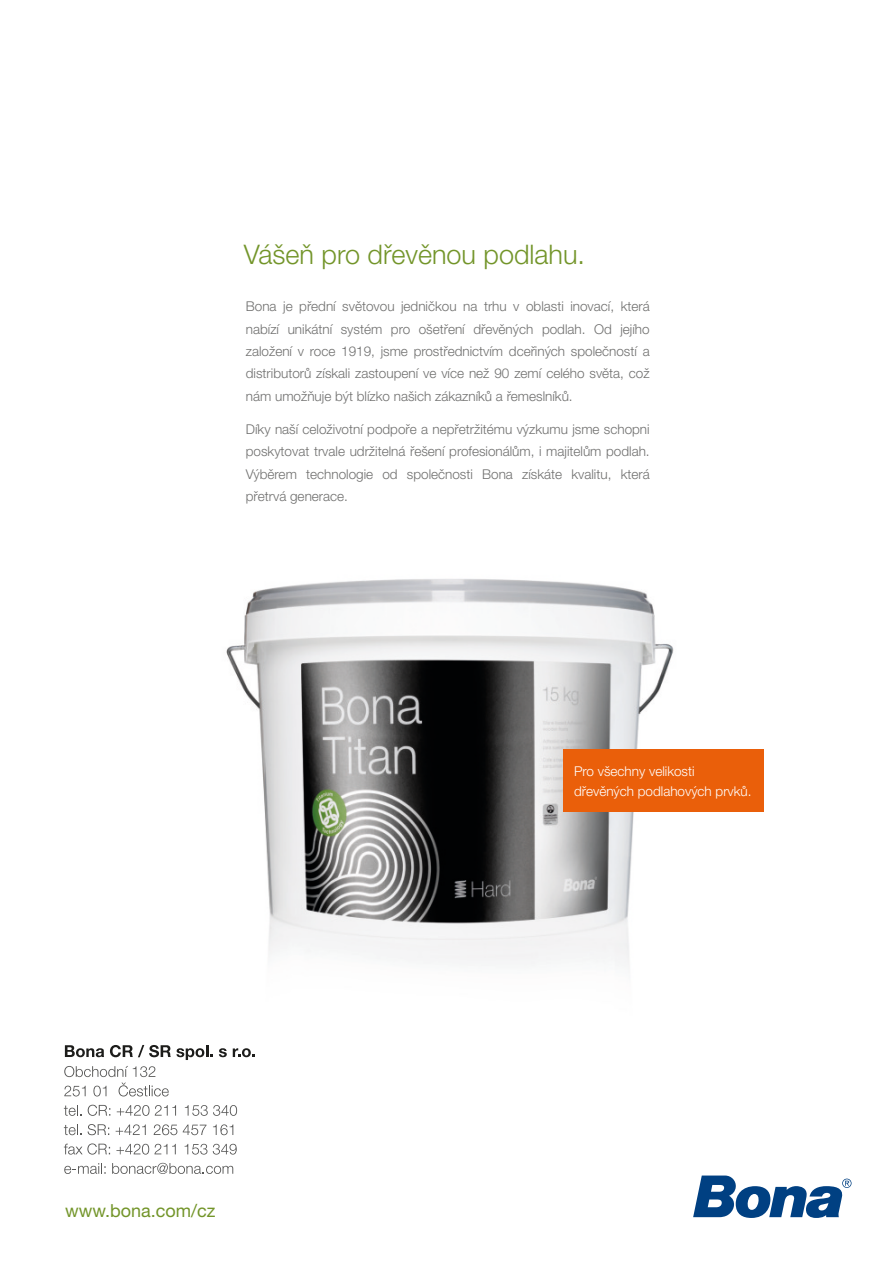
<style>
.page{position:relative;width:893px;height:1263px;background:#fff}
.page>*{position:absolute;margin:0;border:0;box-sizing:border-box;transform-origin:0 0}
.t1{font:300 27px "Helvetica Neue CE";color:#73952a}
.t2{font:18px "Helvetica Neue CE";color:#73952a}
.t3{font:300 13.5px/22.4px "Helvetica Neue CE";color:#6f6f6e;text-align:justify}
.t4{font:300 13.5px/20px "Helvetica Neue CE";color:#fff}
</style>
<div class="page">
<img style="left:218px;top:579px;width:488px;height:479px">
<div style="left:563px;top:749px;width:201px;height:62px;background:#ea5f0a"></div>
<svg style="left:693px;top:1175px;width:158px;height:43px"></svg>
<svg style="left:65px;top:1045px;width:39px;height:12px"></svg>
<svg style="left:110px;top:1045px;width:103px;height:15px"></svg>
<svg style="left:219px;top:1048px;width:8px;height:9px"></svg>
<svg style="left:233px;top:1048px;width:22px;height:9px"></svg>
<svg style="left:64px;top:1066px;width:105px;height:30px"></svg>
<svg style="left:64px;top:1105px;width:17px;height:11px"></svg>
<svg style="left:88px;top:1105px;width:22px;height:11px"></svg>
<svg style="left:117px;top:1105px;width:59px;height:11px"></svg>
<svg style="left:185px;top:1105px;width:52px;height:11px"></svg>
<svg style="left:64px;top:1124px;width:17px;height:11px"></svg>
<svg style="left:88px;top:1124px;width:21px;height:11px"></svg>
<svg style="left:116px;top:1124px;width:30px;height:11px"></svg>
<svg style="left:154px;top:1124px;width:23px;height:11px"></svg>
<svg style="left:183px;top:1124px;width:23px;height:11px"></svg>
<svg style="left:213px;top:1124px;width:20px;height:11px"></svg>
<svg style="left:64px;top:1143px;width:46px;height:11px"></svg>
<svg style="left:116px;top:1144px;width:60px;height:10px"></svg>
<svg style="left:185px;top:1144px;width:22px;height:10px"></svg>
<svg style="left:213px;top:1144px;width:24px;height:10px"></svg>
<svg style="left:64px;top:1163px;width:42px;height:11px"></svg>
<svg style="left:112px;top:1163px;width:121px;height:11px"></svg>
<h1 class="t1" style="left:244px;top:245px;width:343px">Vášeò pro døevìnou podlahu.</h1>
<p class="t3" style="left:246px;top:297px;width:405px">Bona je pøední svìtovou jednièkou na trhu v oblasti inovací, která nabízí unikátní systém pro ošetøení døevìných podlah. Od jejího založení v roce 1919, jsme prostøednictvím dceøiných spoleèností a distributorù získali zastoupení ve více než 90 zemí celého svìta, což nám umožòuje být blízko našich zákazníkù a øemeslníkù.</p>
<p class="t3" style="left:246px;top:420px;width:405px">Díky naší celoživotní podpoøe a nepøetržitému výzkumu jsme schopni poskytovat trvale udržitelná øešení profesionálùm, i majitelùm podlah.<br>Výbìrem technologie od spoleènosti Bona získáte kvalitu, která pøetrvá generace.</p>
<p class="t4" style="left:574px;top:763px;width:179px">Pro všechny velikosti døevìných podlahových prvkù.</p>
<h2 class="t2" style="left:65px;top:1203px;width:152px">www.bona.com/cz</h2>
</div>
